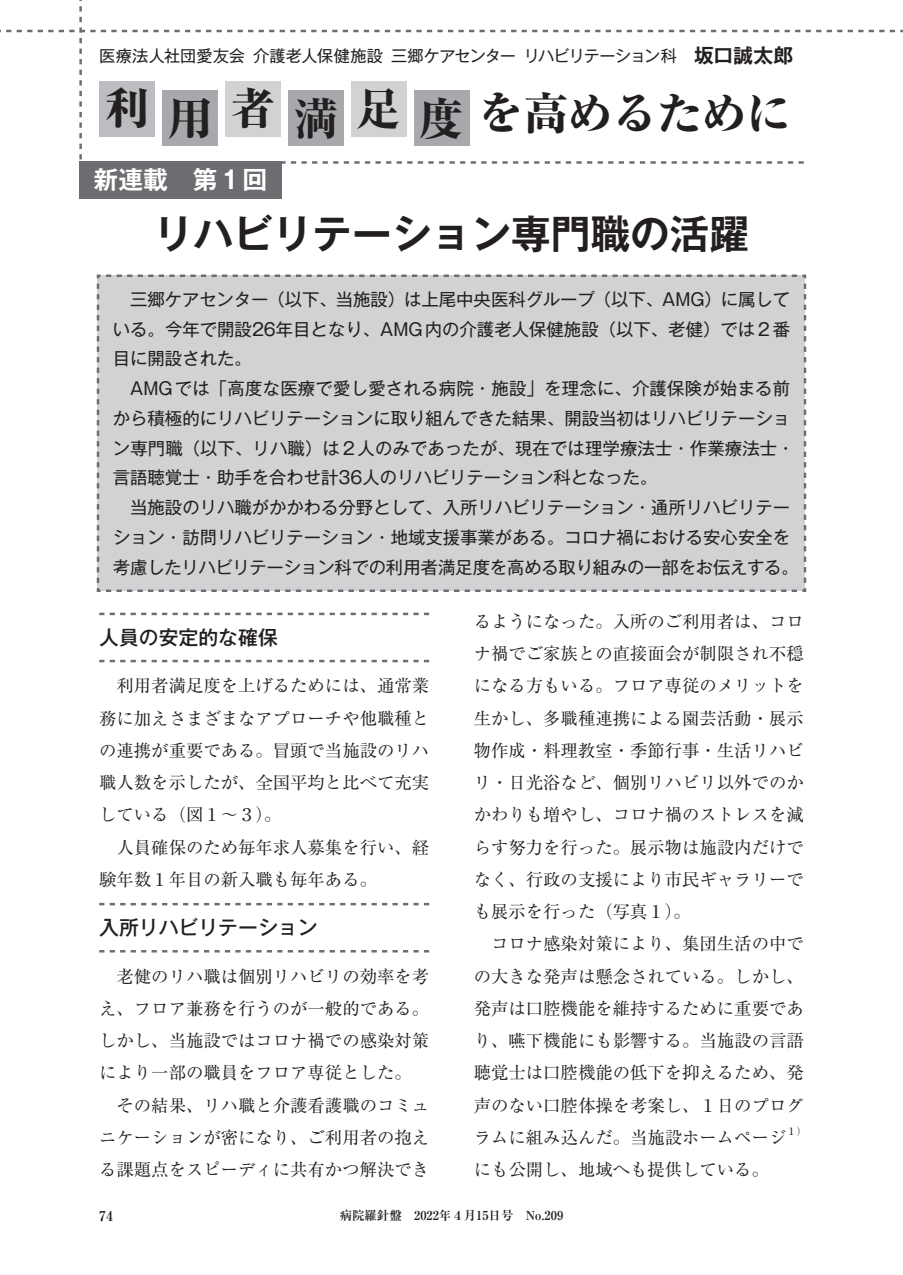
<style>
.page{position:relative;width:903px;height:1275px;background:#fff}
.page>*{position:absolute;margin:0;border:0;box-sizing:border-box;transform-origin:0 0}
.t1{font:800 44.62px "Ryumin Pr 6 N";letter-spacing:.165em;color:#231f20}
.t2{font:700 39.73px "Gothic MB101 Pr 6 N De";color:#231f20}
.t3{font:700 24.85px "Gothic MB101 Pr 6 N De";color:#fff}
.t4{font:500 19.78px "Gothic MB101 Pr 6 N";color:#231f20}
.t5{font:17.32px/32.2px "Ryumin Pr 6 N";color:#231f20;text-align:justify}
.t6{font:17.32px/29.8px "Gothic MB101 Pr 6 N";color:#231f20}
.t7{font:16.1px "Gothic MB101 Pr 6 N";letter-spacing:-.015em;color:#231f20}
.t8{font:700 13.65px "Ryumin Pr 6 N";color:#231f20}
.t9{font:700 12.42px "Ryumin Pr 6 N";color:#231f20}
.t10{font:10.15px "Ryumin Pr 6 N";color:#231f20}
.s1{font-family:"Gothic MB101 Pr 6 N De";font-weight:700;font-size:19.78px}
</style>
<div class="page">
<svg style="left:99px;top:613px;width:330px;height:2px"></svg>
<svg style="left:99px;top:660px;width:330px;height:2px"></svg>
<svg style="left:99px;top:903px;width:330px;height:2px"></svg>
<svg style="left:99px;top:950px;width:330px;height:2px"></svg>
<div style="left:96px;top:274px;width:711px;height:318px;background:#d1d2d4"></div>
<div style="left:79px;top:161px;width:203px;height:37px;background:#6c6d70"></div>
<svg style="left:0;top:0;width:903px;height:164px"></svg>
<p class="t7" style="left:99px;top:42px;width:696px">医療法人社団愛友会 介護老人保健施設 三郷ケアセンター リハビリテーション科 <span class="s1">坂口誠太郎</span></p>
<h1 class="t1" style="left:105px;top:79px;width:688px">利用者満足度を高めるために</h1>
<h3 class="t3" style="left:94px;top:159px;width:175px">新連載　第１回</h3>
<h2 class="t2" style="left:154px;top:201px;width:597px">リハビリテーション専門職の活躍</h2>
<p class="t6" style="left:113px;top:283px;width:687px">　三郷ケアセンター（以下、当施設）は上尾中央医科グループ（以下、AMG）に属している。今年で開設26年目となり、AMG内の介護老人保健施設（以下、老健）では2番目に開設された。<br>　AMGでは「高度な医療で愛し愛される病院・施設」を理念に、介護保険が始まる前から積極的にリハビリテーションに取り組んできた結果、開設当初はリハビリテーション専門職（以下、リハ職）は2人のみであったが、現在では理学療法士・作業療法士・言語聴覚士・助手を合わせ計36人のリハビリテーション科となった。<br>　当施設のリハ職がかかわる分野として、入所リハビリテーション・通所リハビリテーション・訪問リハビリテーション・地域支援事業がある。コロナ禍における安心安全を考慮したリハビリテーション科での利用者満足度を高める取り組みの一部をお伝えする。</p>
<p class="t4" style="left:99px;top:621px;width:180px">人員の安定的な確保</p>
<p class="t5" style="left:99px;top:669px;width:331px;text-indent:17px">利用者満足度を上げるためには、通常業務に加えさまざまなアプローチや他職種との連携が重要である。冒頭で当施設のリハ職人数を示したが、全国平均と比べて充実している（図１～3）。</p>
<p class="t5" style="left:99px;top:830px;width:331px;text-indent:17px">人員確保のため毎年求人募集を行い、経験年数１年目の新入職も毎年ある。</p>
<p class="t4" style="left:99px;top:911px;width:220px">入所リハビリテーション</p>
<p class="t5" style="left:99px;top:959px;width:331px;text-indent:17px">老健のリハ職は個別リハビリの効率を考え、フロア兼務を行うのが一般的である。しかし、当施設ではコロナ禍での感染対策により一部の職員をフロア専従とした。</p>
<p class="t5" style="left:99px;top:1088px;width:331px;text-indent:17px">その結果、リハ職と介護看護職のコミュニケーションが密になり、ご利用者の抱える課題点をスピーディに共有かつ解決でき</p>
<p class="t5" style="left:474px;top:604px;width:331px">るようになった。入所のご利用者は、コロナ禍でご家族との直接面会が制限され不穏になる方もいる。フロア専従のメリットを生かし、多職種連携による園芸活動・展示物作成・料理教室・季節行事・生活リハビリ・日光浴など、個別リハビリ以外でのかかわりも増やし、コロナ禍のストレスを減らす努力を行った。展示物は施設内だけでなく、行政の支援により市民ギャラリーでも展示を行った（写真１）。</p>
<p class="t5" style="left:474px;top:927px;width:331px;text-indent:17px">コロナ感染対策により、集団生活の中での大きな発声は懸念されている。しかし、発声は口腔機能を維持するために重要であり、嚥下機能にも影響する。当施設の言語聴覚士は口腔機能の低下を抑えるため、発声のない口腔体操を考案し、１日のプログラムに組み込んだ。当施設ホームページ</p>
<p class="t10" style="left:786px;top:1124px;width:22px">１）</p>
<p class="t5" style="left:474px;top:1153px;width:297px">にも公開し、地域へも提供している。</p>
<p class="t8" style="left:99px;top:1205px;width:15px">74</p>
<p class="t9" style="left:340px;top:1206px;width:225px">病院羅針盤　2022年４月15日号　No.209</p>
</div>
